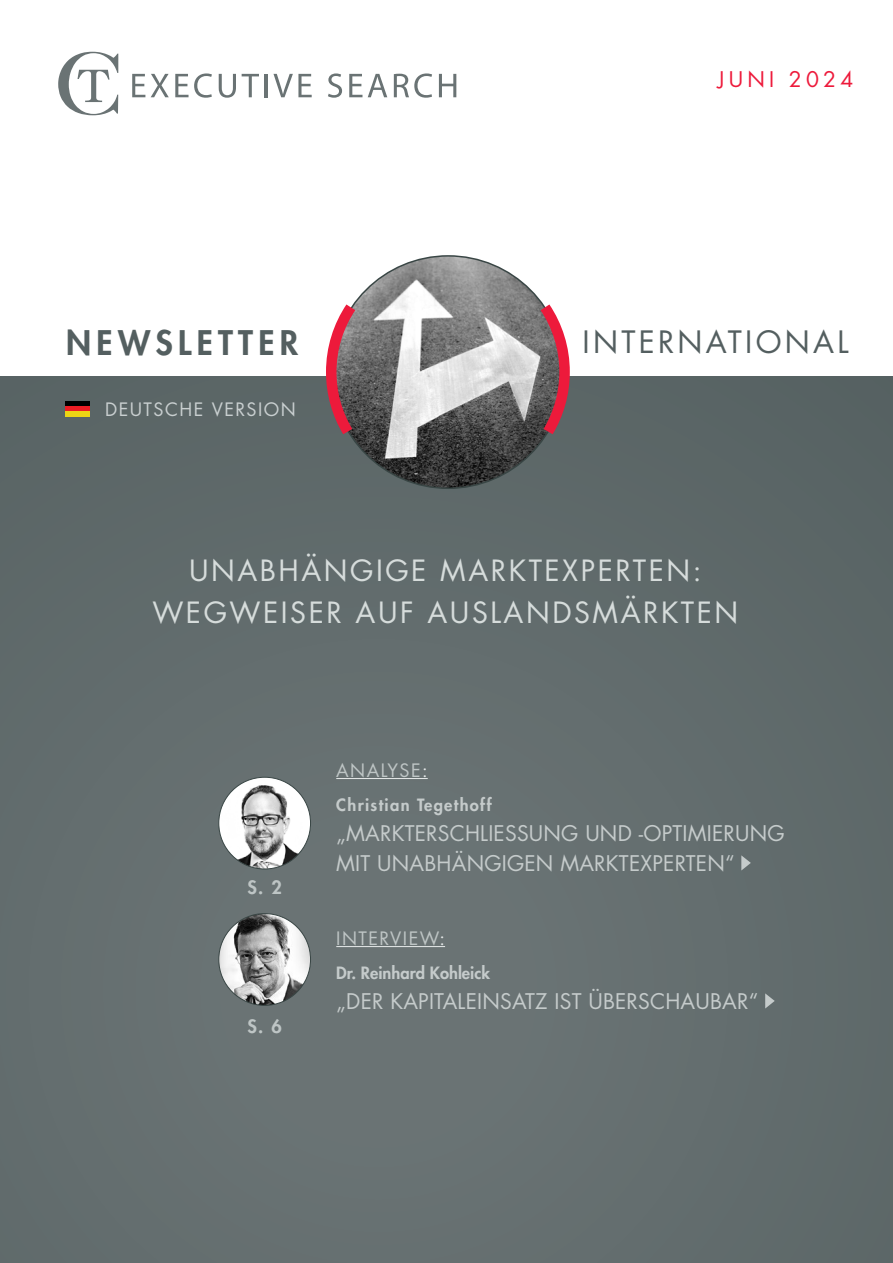
<style>
.page{position:relative;width:893px;height:1263px;background:#fff}
.page>*{position:absolute;margin:0;border:0;box-sizing:border-box;transform-origin:0 0}
.t1{font:800 33px "Futura Std";letter-spacing:.16em;color:#545f60}
.t2{font:30px "Futura Std";letter-spacing:.11em;color:#545f60}
.t3{font:28.5px/42px "Futura Std";letter-spacing:.09em;color:#d6dcdb;text-align:center}
.t4{font:21px/30px "Futura Std";letter-spacing:.01em;color:#c5cbcb}
.t5{font:21px "Futura Std";letter-spacing:.2em;color:#ed1a3b}
.t6{font:18px "Futura Std";letter-spacing:.08em;color:#bec5c5}
.t7{font:18px "Futura Std";letter-spacing:.08em;color:#c9cfd0}
.t8{font:800 18px "Futura Std";color:#bec5c5}
.t9{font:800 16.5px "Futura Std";color:#c5cbcb}
.t10{font:800 16.5px "Futura Std";letter-spacing:.08em;color:#c5cbcb}
.s1{color:#e7eaea}
</style>
<div class="page">
<div style="left:0;top:377px;width:893px;height:886px;background:#636d6e"></div>
<svg style="left:58px;top:52px;width:60px;height:63px"></svg>
<svg style="left:132px;top:74px;width:13px;height:23px"></svg>
<svg style="left:151px;top:74px;width:18px;height:23px"></svg>
<svg style="left:175px;top:73px;width:37px;height:25px"></svg>
<svg style="left:219px;top:74px;width:17px;height:24px"></svg>
<svg style="left:242px;top:74px;width:17px;height:23px"></svg>
<hr style="left:265px;top:74px;width:3px;height:23px;background:#6a7374">
<svg style="left:273px;top:74px;width:39px;height:23px"></svg>
<svg style="left:328px;top:73px;width:14px;height:25px"></svg>
<svg style="left:349px;top:74px;width:13px;height:23px"></svg>
<svg style="left:368px;top:74px;width:19px;height:23px"></svg>
<svg style="left:394px;top:73px;width:38px;height:25px"></svg>
<svg style="left:439px;top:74px;width:17px;height:23px"></svg>
<div style="left:65px;top:401px;width:25px;height:5px;background:#000"></div>
<div style="left:65px;top:406px;width:25px;height:6px;background:#ed1d24"></div>
<div style="left:65px;top:412px;width:25px;height:5px;background:#edd515"></div>
<img style="left:219px;top:913px;width:92px;height:92px;border-radius:46px">
<img style="left:332px;top:256px;width:232px;height:232px;border-radius:116px">
<svg style="left:321px;top:293px;width:44px;height:153px"></svg>
<svg style="left:530px;top:293px;width:45px;height:153px"></svg>
<img style="left:219px;top:777px;width:92px;height:92px;border-radius:46px">
<hr style="left:336px;top:778px;width:92px;height:1px;background:#e7eaea">
<hr style="left:336px;top:946px;width:109px;height:1px;background:#e7eaea">
<svg style="left:741px;top:855px;width:10px;height:15px"></svg>
<svg style="left:765px;top:993px;width:10px;height:15px"></svg>
<p class="t5" style="left:718px;top:66px;width:137px">JUNI 2024</p>
<h1 class="t1" style="left:66px;top:322px;width:233px">NEWSLETTER</h1>
<h2 class="t2" style="left:583px;top:323px;width:268px">INTERNATIONAL</h2>
<p class="t7" style="left:105px;top:397px;width:192px">DEUTSCHE VERSION</p>
<h3 class="t3" style="left:152px;top:550px;width:587px">UNABHÄNGIGE MARKTEXPERTEN:<br>WEGWEISER AUF AUSLANDSMÄRKTEN</h3>
<p class="t8" style="left:247px;top:876px;width:36px">S. 2</p>
<p class="t8" style="left:247px;top:1015px;width:36px">S. 6</p>
<p class="t6" style="left:336px;top:759px;width:93px">ANALYSE<span class="s1">:</span></p>
<p class="t10" style="left:336px;top:794px;width:157px">Christian Tegethoff</p>
<p class="t4" style="left:336px;top:818px;width:450px">„MARKTERSCHLIESSUNG UND -OPTIMIERUNG<br>MIT UNABHÄNGIGEN MARKTEXPERTEN“</p>
<p class="t6" style="left:336px;top:927px;width:110px">INTERVIEW<span class="s1">:</span></p>
<p class="t9" style="left:336px;top:962px;width:155px">Dr. Reinhard Kohleick</p>
<p class="t4" style="left:336px;top:986px;width:424px">„DER KAPITALEINSATZ IST ÜBERSCHAUBAR“</p>
</div>
